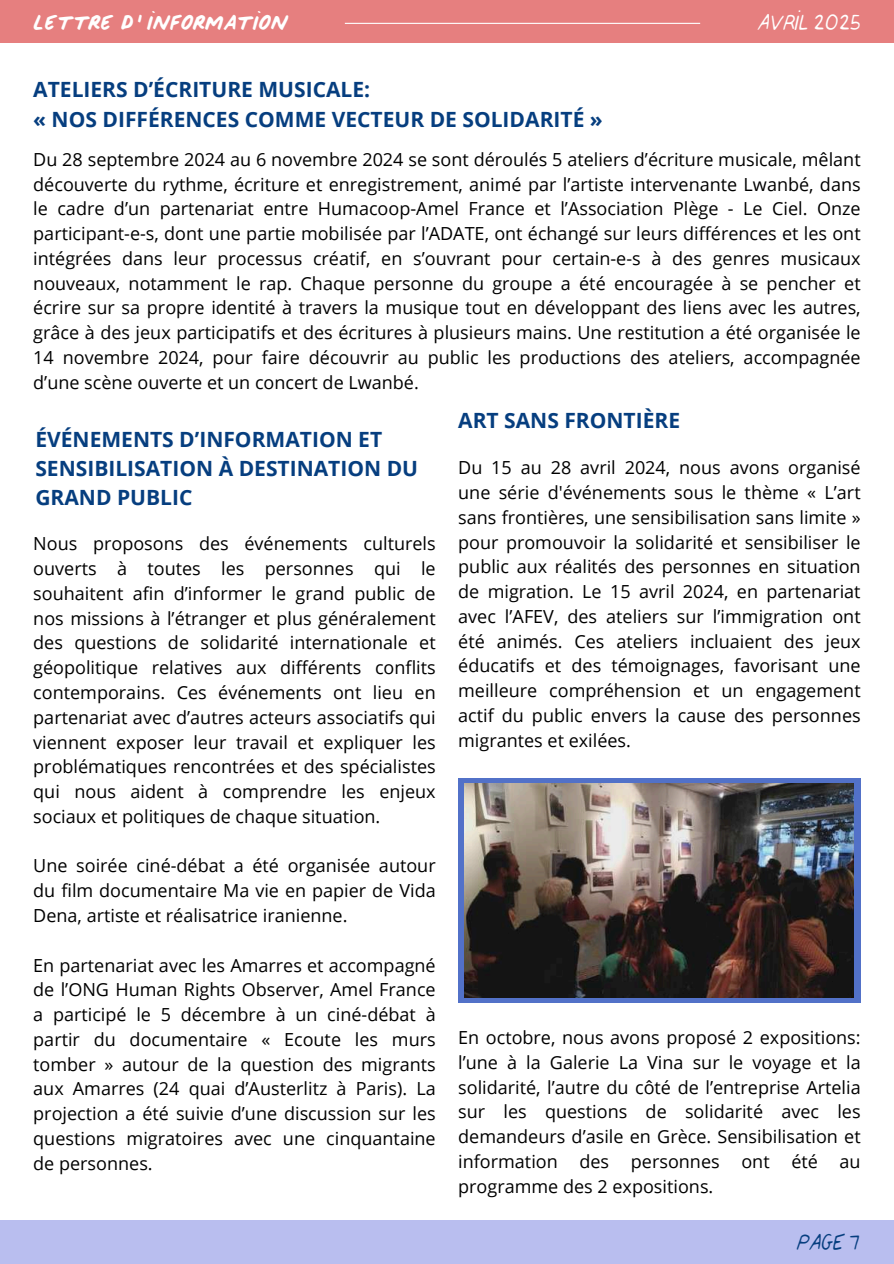
<style>
.page{position:relative;width:894px;height:1264px;background:#fff}
.page>*{position:absolute;margin:0;border:0;box-sizing:border-box;transform-origin:0 0}
.t1{font:22.95px "bertadisalelight";color:#fff}
.t2{font:22.95px "bertadisalelight";color:#063e7f}
.t3{font:21.9px "bertadisale";color:#fff}
.t4{font:700 21px/29.2px "Open Sans";color:#063e7f}
.t5{font:18px/24.8px "Open Sans";color:#000;text-align:justify}
</style>
<div class="page">
<div style="left:0;top:0;width:893px;height:43px;background:#e67f7f"></div>
<hr style="left:345px;top:23px;width:355px;height:1px;background:#fff">
<div style="left:0;top:1220px;width:893px;height:43px;background:#b9beef"></div>
<div style="left:458px;top:778px;width:402px;height:224px;background:#5271c8"></div>
<img style="left:464px;top:783px;width:389px;height:214px">
<p class="t3" style="left:33px;top:9px;width:256px">LETTRE D’INFORMATION</p>
<p class="t1" style="left:757px;top:6px;width:103px">Avril 2025</p>
<p class="t4" style="left:33px;top:74px;width:571px">ATELIERS D’ÉCRITURE MUSICALE:<br>« NOS DIFFÉRENCES COMME VECTEUR DE SOLIDARITÉ »</p>
<p class="t5" style="left:33px;top:146px;width:828px">Du 28 septembre 2024 au 6 novembre 2024 se sont déroulés 5 ateliers d’écriture musicale, mêlant découverte du rythme, écriture et enregistrement, animé par l’artiste intervenante Lwanbé, dans le cadre d’un partenariat entre Humacoop-Amel France et l’Association Plège - Le Ciel. Onze participant-e-s, dont une partie mobilisée par l’ADATE, ont échangé sur leurs différences et les ont intégrées dans leur processus créatif, en s’ouvrant pour certain-e-s à des genres musicaux nouveaux, notamment le rap. Chaque personne du groupe a été encouragée à se pencher et écrire sur sa propre identité à travers la musique tout en développant des liens avec les autres, grâce à des jeux participatifs et des écritures à plusieurs mains. Une restitution a été organisée le 14 novembre 2024, pour faire découvrir au public les productions des ateliers, accompagnée d’une scène ouverte et un concert de Lwanbé.</p>
<p class="t4" style="left:35px;top:424px;width:384px">ÉVÉNEMENTS D’INFORMATION ET<br>SENSIBILISATION À DESTINATION DU<br>GRAND PUBLIC</p>
<p class="t5" style="left:33px;top:531px;width:404px">Nous proposons des événements culturels ouverts à toutes les personnes qui le souhaitent afin d’informer le grand public de nos missions à l’étranger et plus généralement des questions de solidarité internationale et géopolitique relatives aux différents conflits contemporains. Ces événements ont lieu en partenariat avec d’autres acteurs associatifs qui viennent exposer leur travail et expliquer les problématiques rencontrées et des spécialistes qui nous aident à comprendre les enjeux sociaux et politiques de chaque situation.</p>
<p class="t5" style="left:33px;top:853px;width:404px">Une soirée ciné-débat a été organisée autour du film documentaire Ma vie en papier de Vida Dena, artiste et réalisatrice iranienne.</p>
<p class="t5" style="left:33px;top:952px;width:404px">En partenariat avec les Amarres et accompagné de l’ONG Human Rights Observer, Amel France a participé le 5 décembre à un ciné-débat à partir du documentaire « Ecoute les murs tomber » autour de la question des migrants aux Amarres (24 quai d’Austerlitz à Paris). La projection a été suivie d’une discussion sur les questions migratoires avec une cinquantaine de personnes.</p>
<p class="t4" style="left:458px;top:405px;width:223px">ART SANS FRONTIÈRE</p>
<p class="t5" style="left:458px;top:455px;width:404px">Du 15 au 28 avril 2024, nous avons organisé une série d'événements sous le thème « L’art sans frontières, une sensibilisation sans limite » pour promouvoir la solidarité et sensibiliser le public aux réalités des personnes en situation de migration. Le 15 avril 2024, en partenariat avec l’AFEV, des ateliers sur l’immigration ont été animés. Ces ateliers incluaient des jeux éducatifs et des témoignages, favorisant une meilleure compréhension et un engagement actif du public envers la cause des personnes migrantes et exilées.</p>
<p class="t5" style="left:458px;top:1024px;width:404px">En octobre, nous avons proposé 2 expositions: l’une à la Galerie La Vina sur le voyage et la solidarité, l’autre du côté de l’entreprise Artelia sur les questions de solidarité avec les demandeurs d’asile en Grèce. Sensibilisation et information des personnes ont été au programme des 2 expositions.</p>
<p class="t2" style="left:795px;top:1226px;width:66px">PAGE 7</p>
</div>
